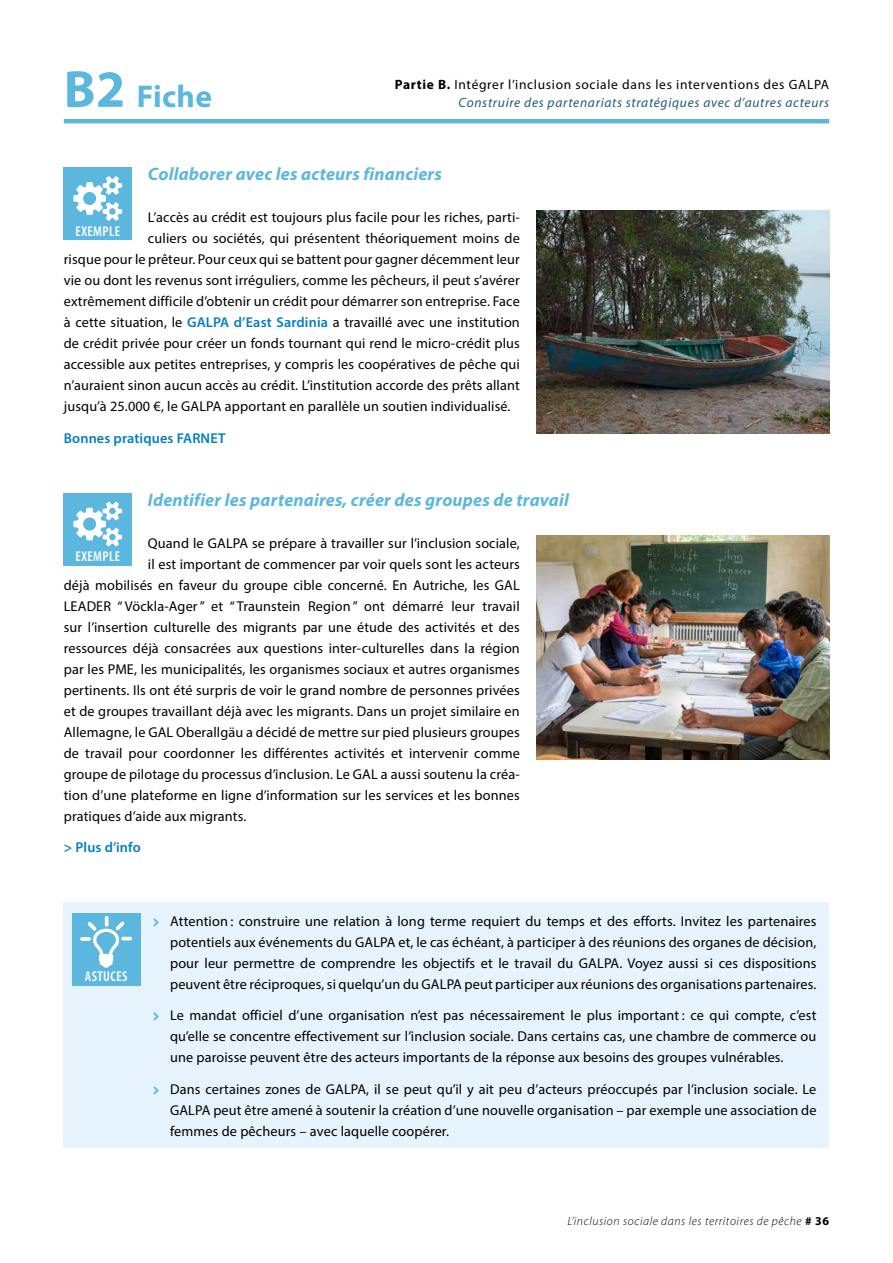
<style>
.page{position:relative;width:893px;height:1263px;background:#fff}
.page>*{position:absolute;margin:0;border:0;box-sizing:border-box;transform-origin:0 0}
.t1{font:700 31.5px "Myriad Pro";letter-spacing:.01em;color:#5cb7de}
.t2{font:italic 700 18px "Myriad Pro";letter-spacing:.01em;color:#5cb7de}
.t3{font:14.25px/21px "Myriad Pro";letter-spacing:.01em;color:#000;text-align:justify}
.t4{font:600 14.25px "Myriad Pro";letter-spacing:.01em;color:#0080be}
.t5{font:600 condensed 14.25px "Myriad Pro";letter-spacing:.03em;color:#fff}
.t6{font:13.5px "Myriad Pro";letter-spacing:.05em;color:#000}
.t7{font:italic 13.5px "Myriad Pro";letter-spacing:.05em;color:#225d75}
.t8{font:italic 300 12px "Myriad Pro";letter-spacing:.05em;color:#000}
.s1{font-size:52.5px}
.s2{font-weight:700}
.s3{font-weight:600;color:#0080be}
.s4{font-weight:700;font-style:normal}
</style>
<div class="page">
<hr style="left:64px;top:119px;width:765px;height:4px;background:#5cb7de">
<div style="left:64px;top:902px;width:765px;height:99px;background:#e6f2fc"></div>
<div style="left:64px;top:997px;width:765px;height:77px;background:#e6f2fc"></div>
<div style="left:64px;top:1070px;width:765px;height:78px;background:#e6f2fc"></div>
<div style="left:64px;top:168px;width:68px;height:72px;background:#5cb7de"></div>
<svg style="left:73px;top:176px;width:49px;height:45px"></svg>
<img style="left:537px;top:210px;width:292px;height:224px">
<div style="left:64px;top:493px;width:68px;height:73px;background:#5cb7de"></div>
<svg style="left:73px;top:502px;width:49px;height:44px"></svg>
<img style="left:537px;top:536px;width:292px;height:223px">
<div style="left:72px;top:913px;width:68px;height:73px;background:#5cb7de"></div>
<svg style="left:82px;top:918px;width:48px;height:50px"></svg>
<h1 class="t1" style="left:64px;top:76px;width:150px"><span class="s1">B2</span> Fiche</h1>
<p class="t6" style="left:395px;top:76px;width:436px"><span class="s2">Partie B.</span> Intégrer l’inclusion sociale dans les interventions des GALPA</p>
<p class="t7" style="left:459px;top:94px;width:372px">Construire des partenariats stratégiques avec d’autres acteurs</p>
<p class="t2" style="left:148px;top:162px;width:295px">Collaborer avec les acteurs financiers</p>
<p class="t3" style="left:148px;top:206px;width:373px">L’accès au crédit est toujours plus facile pour les riches, parti-</p>
<p class="t3" style="left:148px;top:228px;width:373px">culiers ou sociétés, qui présentent théoriquement moins de</p>
<p class="t3" style="left:64px;top:249px;width:457px">risque pour le prêteur. Pour ceux qui se battent pour gagner décemment leur</p>
<p class="t3" style="left:64px;top:270px;width:457px">vie ou dont les revenus sont irréguliers, comme les pêcheurs, il peut s’avérer</p>
<p class="t3" style="left:64px;top:291px;width:458px">extrêmement difficile d’obtenir un crédit pour démarrer son entreprise. Face</p>
<p class="t3" style="left:64px;top:312px;width:458px">à cette situation, le <span class="s3">GALPA d’East Sardinia</span> a travaillé avec une institution</p>
<p class="t3" style="left:64px;top:333px;width:458px">de crédit privée pour créer un fonds tournant qui rend le micro-crédit plus</p>
<p class="t3" style="left:64px;top:354px;width:458px">accessible aux petites entreprises, y compris les coopératives de pêche qui</p>
<p class="t3" style="left:64px;top:375px;width:458px">n’auraient sinon aucun accès au crédit. L’institution accorde des prêts allant</p>
<p class="t3" style="left:64px;top:396px;width:448px">jusqu’à 25.000 €, le GALPA apportant en parallèle un soutien individualisé.</p>
<p class="t4" style="left:64px;top:429px;width:163px">Bonnes pratiques FARNET</p>
<p class="t5" style="left:76px;top:222px;width:46px">EXEMPLE</p>
<p class="t2" style="left:148px;top:488px;width:422px">Identifier les partenaires, créer des groupes de travail</p>
<p class="t3" style="left:148px;top:532px;width:373px">Quand le GALPA se prépare à travailler sur l’inclusion sociale,</p>
<p class="t3" style="left:148px;top:553px;width:373px">il est important de commencer par voir quels sont les acteurs</p>
<p class="t3" style="left:64px;top:574px;width:458px">déjà mobilisés en faveur du groupe cible concerné. En Autriche, les GAL</p>
<p class="t3" style="left:64px;top:595px;width:458px">LEADER “ Vöckla-Ager” et “ Traunstein Region ” ont démarré leur travail</p>
<p class="t3" style="left:64px;top:616px;width:458px">sur l’insertion culturelle des migrants par une étude des activités et des</p>
<p class="t3" style="left:64px;top:637px;width:458px">ressources déjà consacrées aux questions inter-culturelles dans la région</p>
<p class="t3" style="left:64px;top:658px;width:458px">par les PME, les municipalités, les organismes sociaux et autres organismes</p>
<p class="t3" style="left:64px;top:679px;width:458px">pertinents. Ils ont été surpris de voir le grand nombre de personnes privées</p>
<p class="t3" style="left:64px;top:700px;width:458px">et de groupes travaillant déjà avec les migrants. Dans un projet similaire en</p>
<p class="t3" style="left:64px;top:721px;width:458px">Allemagne, le GAL Oberallgäu a décidé de mettre sur pied plusieurs groupes</p>
<p class="t3" style="left:64px;top:742px;width:458px">de travail pour coordonner les différentes activités et intervenir comme</p>
<p class="t3" style="left:64px;top:763px;width:457px">groupe de pilotage du processus d’inclusion. Le GAL a aussi soutenu la créa-</p>
<p class="t3" style="left:64px;top:784px;width:458px">tion d’une plateforme en ligne d’information sur les services et les bonnes</p>
<p class="t3" style="left:64px;top:805px;width:184px">pratiques d’aide aux migrants.</p>
<p class="t4" style="left:64px;top:838px;width:79px">&gt; Plus d’info</p>
<p class="t5" style="left:76px;top:548px;width:46px">EXEMPLE</p>
<p class="t5" style="left:85px;top:968px;width:44px">ASTUCES</p>
<p class="t3" style="left:170px;top:910px;width:648px">Attention : construire une relation à long terme requiert du temps et des efforts. Invitez les partenaires potentiels aux événements du GALPA et, le cas échéant, à participer à des réunions des organes de décision, pour leur permettre de comprendre les objectifs et le travail du GALPA. Voyez aussi si ces dispositions peuvent être réciproques, si quelqu’un du GALPA peut participer aux réunions des organisations partenaires.</p>
<p class="t3" style="left:170px;top:1004px;width:648px">Le mandat officiel d’une organisation n’est pas nécessairement le plus important : ce qui compte, c’est qu’elle se concentre effectivement sur l’inclusion sociale. Dans certains cas, une chambre de commerce ou une paroisse peuvent être des acteurs importants de la réponse aux besoins des groupes vulnérables.</p>
<p class="t3" style="left:170px;top:1078px;width:648px">Dans certaines zones de GALPA, il se peut qu’il y ait peu d’acteurs préoccupés par l’inclusion sociale. Le GALPA peut être amené à soutenir la création d’une nouvelle organisation – par exemple une association de femmes de pêcheurs – avec laquelle coopérer.</p>
<p class="t8" style="left:568px;top:1214px;width:263px">L’inclusion sociale dans les territoires de pêche <span class="s4"># 36</span></p>
</div>
